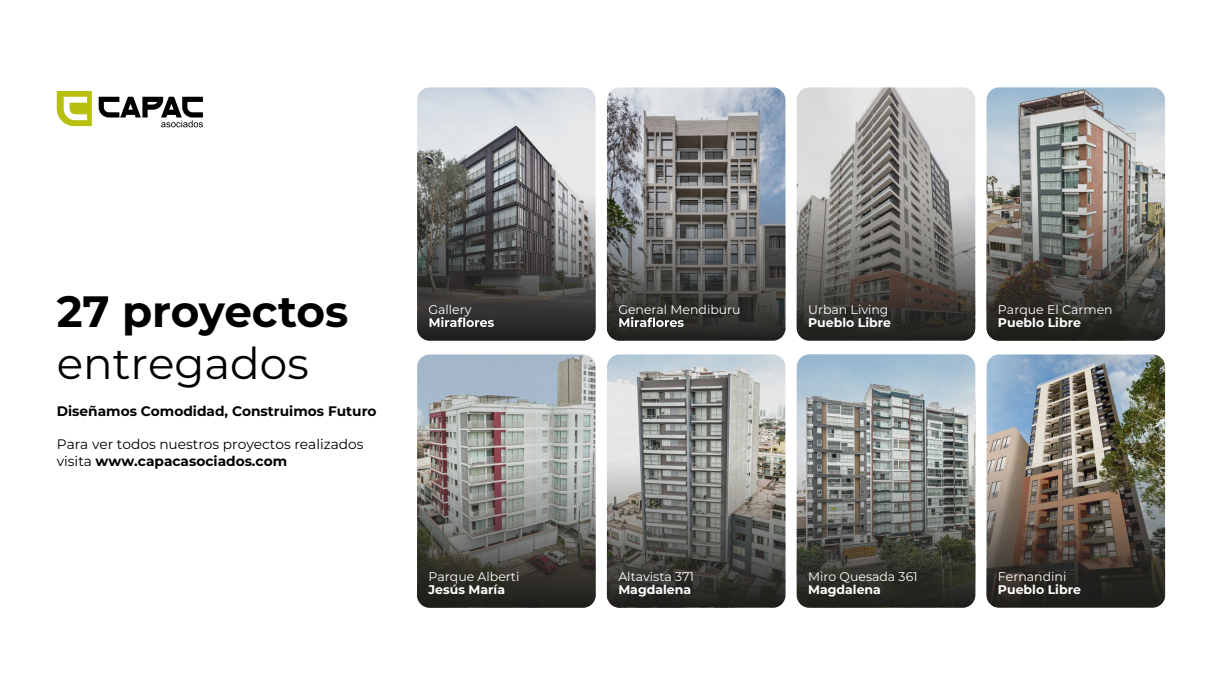
<style>
.page{position:relative;width:1220px;height:687px;background:#fff}
.page>*{position:absolute;margin:0;border:0;box-sizing:border-box;transform-origin:0 0}
.t1{font:700 43.75px "Montserrat";color:#000}
.t2{font:43.75px "Montserrat";color:#000}
.t3{font:13.75px/16.5px "Montserrat";color:#000}
.t4{font:700 13.75px "Montserrat";color:#000}
.t5{font:12.5px "Montserrat";color:#fff}
.t6{font:700 12.5px "Montserrat";color:#fff}
.s1{font-weight:700}
</style>
<div class="page">
<svg style="left:57px;top:91px;width:35px;height:35px"></svg>
<svg style="left:99px;top:97px;width:104px;height:30px"></svg>
<svg style="left:417px;top:87px;width:179px;height:253px;background:#7d7e7f"></svg>
<svg style="left:430px;top:317px;width:64px;height:10px"></svg>
<svg style="left:607px;top:87px;width:178px;height:253px;background:#707173"></svg>
<svg style="left:619px;top:317px;width:65px;height:10px"></svg>
<svg style="left:797px;top:87px;width:178px;height:253px;background:#888684"></svg>
<img style="left:987px;top:87px;width:178px;height:253px">
<svg style="left:417px;top:354px;width:179px;height:253px;background:#808281"></svg>
<svg style="left:797px;top:354px;width:178px;height:253px;background:#757b7a"></svg>
<svg style="left:607px;top:354px;width:178px;height:253px;background:#828380"></svg>
<img style="left:987px;top:354px;width:178px;height:253px">
<h1 class="t1" style="left:57px;top:279px;width:293px">27 proyectos</h1>
<h1 class="t2" style="left:57px;top:333px;width:253px">entregados</h1>
<p class="t4" style="left:57px;top:401px;width:321px">Diseñamos Comodidad, Construimos Futuro</p>
<p class="t3" style="left:57px;top:435px;width:308px">Para ver todos nuestros proyectos realizados visita <span class="s1">www.capacasociados.com</span></p>
<p class="t5" style="left:429px;top:301px;width:45px">Gallery</p>
<p class="t5" style="left:618px;top:301px;width:124px">General Mendiburu</p>
<p class="t5" style="left:808px;top:301px;width:82px">Urban Living</p>
<p class="t6" style="left:808px;top:313px;width:84px">Pueblo Libre</p>
<p class="t5" style="left:429px;top:568px;width:92px">Parque Alberti</p>
<p class="t6" style="left:429px;top:580px;width:78px">Jesús María</p>
<p class="t5" style="left:618px;top:568px;width:77px">Altavista 371</p>
<p class="t6" style="left:618px;top:580px;width:74px">Magdalena</p>
<p class="t5" style="left:808px;top:568px;width:111px">Miro Quesada 361</p>
<p class="t6" style="left:808px;top:580px;width:74px">Magdalena</p>
<p class="t5" style="left:998px;top:301px;width:116px">Parque El Carmen</p>
<p class="t6" style="left:998px;top:313px;width:84px">Pueblo Libre</p>
<p class="t5" style="left:998px;top:568px;width:70px">Fernandini</p>
<p class="t6" style="left:998px;top:580px;width:84px">Pueblo Libre</p>
</div>
